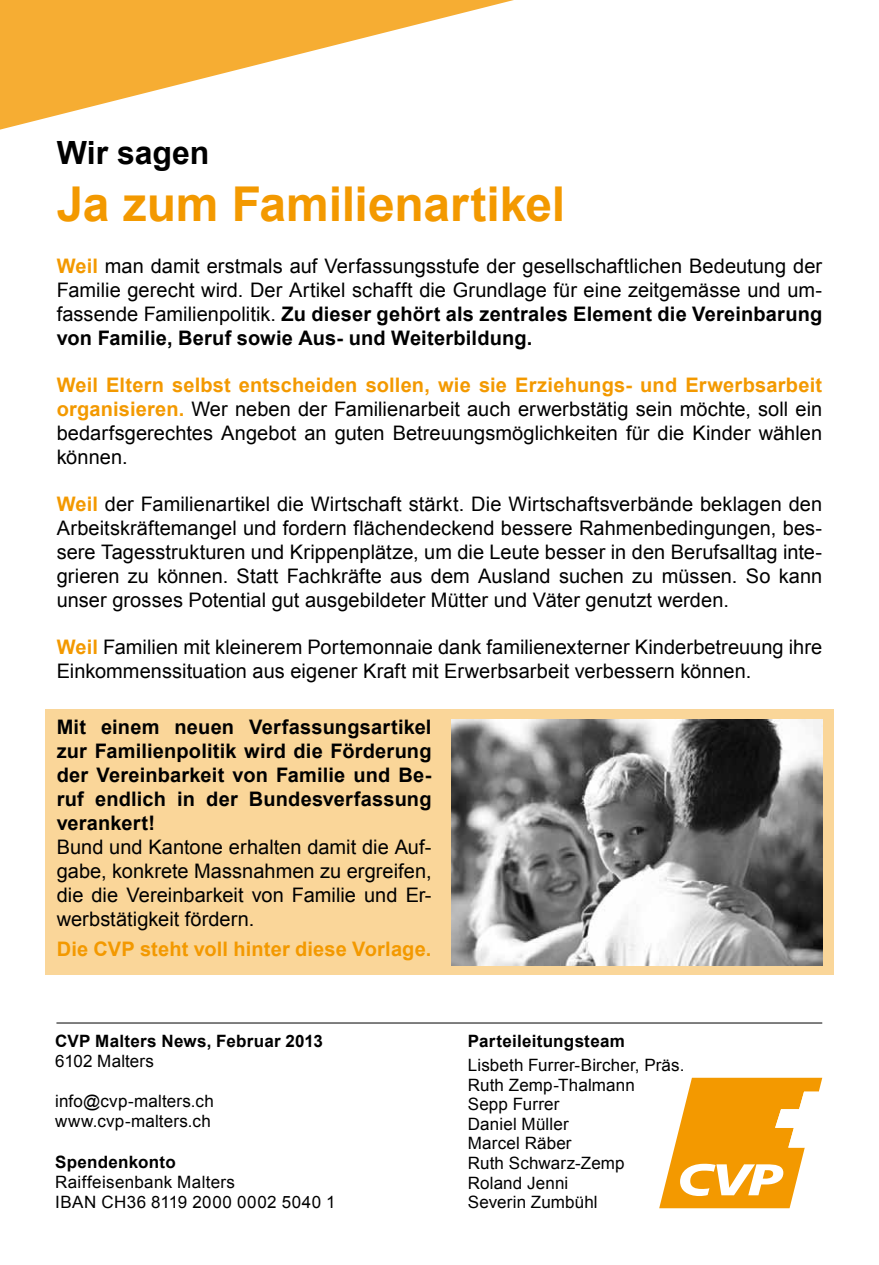
<style>
.page{position:relative;width:879px;height:1265px;background:#fff}
.page>*{position:absolute;margin:0;border:0;box-sizing:border-box;transform-origin:0 0}
.t1{font:700 48px "Arial";letter-spacing:-.005em;color:#f39900}
.t2{font:700 32px "Arial";letter-spacing:-.005em;color:#000}
.t3{font:20px/24px "Arial";color:#000;text-align:justify}
.t4{font:700 20px/24px "Arial";letter-spacing:.01em;color:#000;text-align:justify}
.t5{font:700 20px "Arial";letter-spacing:.01em;color:#f39900}
.t6{font:17px/19.6px "Arial";letter-spacing:.01em;color:#000}
.t7{font:700 17px "Arial";letter-spacing:.015em;color:#000}
.s1{font-weight:700;color:#f39900}
.s2{font-weight:700}
</style>
<div class="page">
<div style="left:45px;top:709px;width:788px;height:265px;background:#fad699"></div>
<svg style="left:659px;top:1077px;width:163px;height:131px"></svg>
<svg style="left:0;top:0;width:514px;height:130px"></svg>
<hr style="left:56px;top:1022px;width:766px;height:1px;background:#000">
<img style="left:452px;top:719px;width:370px;height:246px">
<h2 class="t2" style="left:57px;top:132px;width:154px">Wir sagen</h2>
<h1 class="t1" style="left:57px;top:172px;width:510px">Ja zum Familienartikel</h1>
<p class="t3" style="left:57px;top:254px;width:767px"><span class="s1">Weil</span> man damit erstmals auf Verfassungsstufe der gesellschaftlichen Bedeutung der Familie gerecht wird. Der Artikel schafft die Grundlage für eine zeitgemässe und um&shy;fassende Familienpolitik. <span class="s2">Zu dieser gehört als zentrales Element die Vereinbarung von Familie, Beruf sowie Aus- und Weiterbildung.</span></p>
<p class="t3" style="left:57px;top:373px;width:767px"><span class="s1">Weil Eltern selbst entscheiden sollen, wie sie Erziehungs- und Erwerbsarbeit organisieren.</span> Wer neben der Familienarbeit auch erwerbstätig sein möchte, soll ein bedarfsgerechtes Angebot an guten Betreuungsmöglichkeiten für die Kinder wählen können.</p>
<p class="t3" style="left:57px;top:492px;width:767px"><span class="s1">Weil</span> der Familienartikel die Wirtschaft stärkt. Die Wirtschaftsverbände beklagen den Arbeitskräftemangel und fordern flächendeckend bessere Rahmenbedingungen, bes&shy;sere Tagesstrukturen und Krippenplätze, um die Leute besser in den Berufsalltag inte&shy;grieren zu können. Statt Fachkräfte aus dem Ausland suchen zu müssen. So kann unser grosses Potential gut ausgebildeter Mütter und Väter genutzt werden.</p>
<p class="t3" style="left:57px;top:634px;width:767px"><span class="s1">Weil</span> Familien mit kleinerem Portemonnaie dank familienexterner Kinderbetreuung ihre<br>Einkommenssituation aus eigener Kraft mit Erwerbsarbeit verbessern können.</p>
<p class="t4" style="left:57px;top:715px;width:376px">Mit einem neuen Verfassungsartikel zur Familienpolitik wird die Förderung der Vereinbarkeit von Familie und Be&shy;ruf endlich in der Bundesverfassung verankert!</p>
<p class="t3" style="left:57px;top:835px;width:376px">Bund und Kantone erhalten damit die Auf&shy;gabe, konkrete Massnahmen zu ergreifen, die die Vereinbarkeit von Familie und Er&shy;werbstätigkeit fördern.</p>
<p class="t5" style="left:57px;top:935px;width:376px">Die CVP steht voll hinter diese Vorlage.</p>
<p class="t7" style="left:55px;top:1029px;width:269px">CVP Malters News, Februar 2013</p>
<p class="t6" style="left:55px;top:1050px;width:100px">6102 Malters</p>
<p class="t6" style="left:55px;top:1091px;width:160px">info@cvp-malters.ch www.cvp-malters.ch</p>
<p class="t7" style="left:55px;top:1151px;width:122px">Spendenkonto</p>
<p class="t6" style="left:55px;top:1172px;width:282px">Raiffeisenbank Malters<br>IBAN CH36 8119 2000 0002 5040 1</p>
<p class="t7" style="left:468px;top:1030px;width:159px">Parteileitungsteam</p>
<p class="t6" style="left:468px;top:1055px;width:218px">Lisbeth Furrer-Bircher, Präs.<br>Ruth Zemp-Thalmann<br>Sepp Furrer<br>Daniel Müller<br>Marcel Räber<br>Ruth Schwarz-Zemp<br>Roland Jenni<br>Severin Zumbühl</p>
</div>
